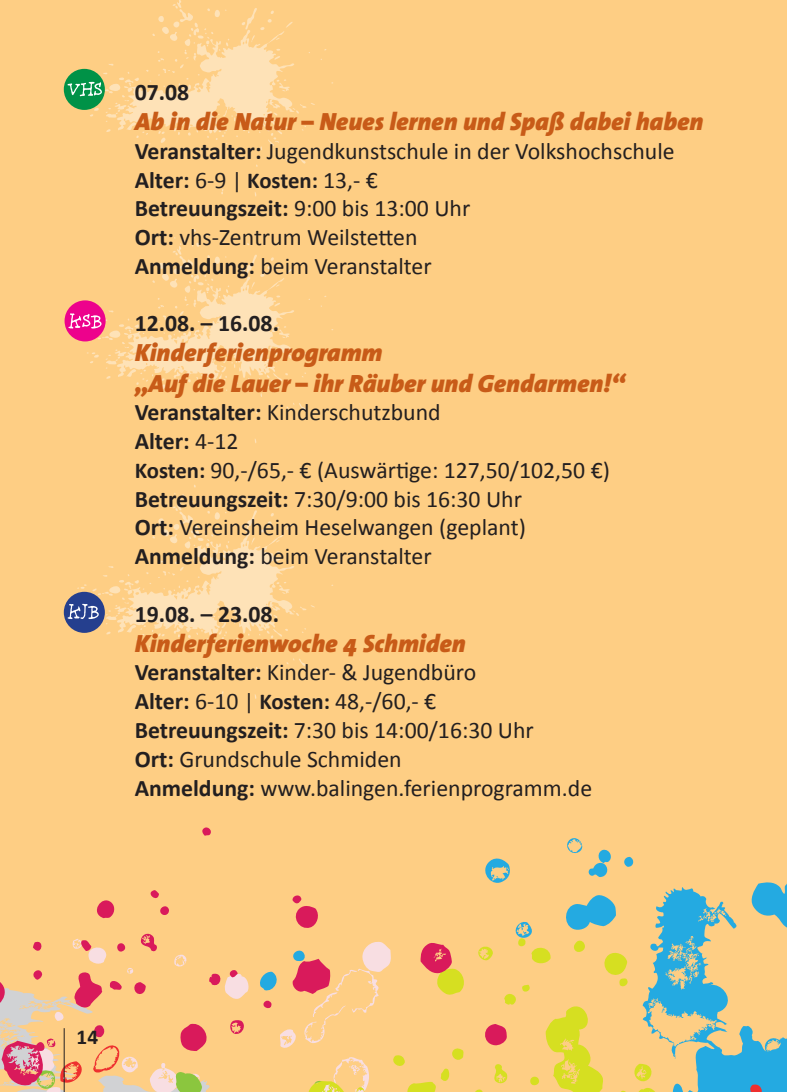
<style>
.page{position:relative;width:787px;height:1092px;background:#fff}
.page>*{position:absolute;margin:0;border:0;box-sizing:border-box;transform-origin:0 0}
.t1{font:italic 900 25px/30px "The Sans";color:#c85b18}
.t2{font:23.75px/28.8px "Calibri";color:#231f20}
.t3{font:700 23.75px "Calibri";color:#231f20}
.t4{font:700 21.25px "Calibri";color:#231f20}
.s1{font-weight:700}
.s2{font-size:22.75px}
.s3{font-weight:700;font-size:22.75px}
</style>
<div class="page">
<div style="left:0;top:0;width:787px;height:1091px;background:#fece84"></div>
<svg style="left:76px;top:0;width:257px;height:197px"></svg>
<svg style="left:76px;top:229px;width:257px;height:214px"></svg>
<svg style="left:76px;top:485px;width:257px;height:214px"></svg>
<svg style="left:150px;top:890px;width:19px;height:25px"></svg>
<svg style="left:202px;top:827px;width:9px;height:8px"></svg>
<svg style="left:97px;top:900px;width:18px;height:18px"></svg>
<svg style="left:0;top:933px;width:249px;height:158px"></svg>
<svg style="left:260px;top:838px;width:527px;height:253px"></svg>
<div style="left:64px;top:591px;width:41px;height:42px;background:#253f8e;border-radius:50%"></div>
<svg style="left:68px;top:603px;width:31px;height:16px"></svg>
<div style="left:65px;top:300px;width:41px;height:41px;background:#ed028c;border-radius:50%"></div>
<svg style="left:68px;top:313px;width:33px;height:15px"></svg>
<div style="left:64px;top:69px;width:41px;height:41px;background:#009247;border-radius:50%"></div>
<svg style="left:67px;top:82px;width:35px;height:14px"></svg>
<hr style="left:64px;top:1028px;width:1px;height:63px;background:#231f20">
<p class="t3" style="left:135px;top:77px;width:56px">07.08</p>
<p class="t1" style="left:135px;top:106px;width:570px">Ab in die Natur – Neues lernen und Spaß dabei haben</p>
<p class="t2" style="left:135px;top:135px;width:541px"><span class="s1">Veranstalter:</span> Jugendkunstschule in der Volkshochschule <span class="s1">Alter:</span> 6-9 <span class="s2">|</span> <span class="s3">Kosten:</span> 13,- €<br><span class="s1">Betreuungszeit:</span> 9:00 bis 13:00 Uhr<br><span class="s1">Ort:</span> vhs-Zentrum Weilstetten<br><span class="s1">Anmeldung:</span> beim Veranstalter</p>
<p class="t3" style="left:135px;top:309px;width:146px">12.08. – 16.08.</p>
<p class="t1" style="left:135px;top:337px;width:491px">Kinderferienprogramm<br>„Auf die Lauer – ihr Räuber und Gendarmen!“</p>
<p class="t2" style="left:135px;top:397px;width:477px"><span class="s1">Veranstalter:</span> Kinderschutzbund<br><span class="s1">Alter:</span> 4-12<br><span class="s3">Kosten:</span> 90,-/65,- € (Auswärtige: 127,50/102,50 €)<br><span class="s1">Betreuungszeit:</span> 7:30/9:00 bis 16:30 Uhr<br><span class="s1">Ort:</span> Vereinsheim Heselwangen (geplant)<br><span class="s1">Anmeldung:</span> beim Veranstalter</p>
<p class="t3" style="left:135px;top:599px;width:146px">19.08. – 23.08.</p>
<p class="t1" style="left:135px;top:627px;width:332px">Kinderferienwoche 4 Schmiden</p>
<p class="t2" style="left:135px;top:657px;width:459px"><span class="s1">Veranstalter:</span> Kinder- &amp; Jugendbüro<br><span class="s1">Alter:</span> 6-10 <span class="s2">|</span> <span class="s3">Kosten:</span> 48,-/60,- € <span class="s1">Betreuungszeit:</span> 7:30 bis 14:00/16:30 Uhr<br><span class="s1">Ort:</span> Grundschule Schmiden<br><span class="s1">Anmeldung:</span> www.balingen.ferienprogramm.de</p>
<p class="t4" style="left:77px;top:1023px;width:23px">14</p>
</div>
